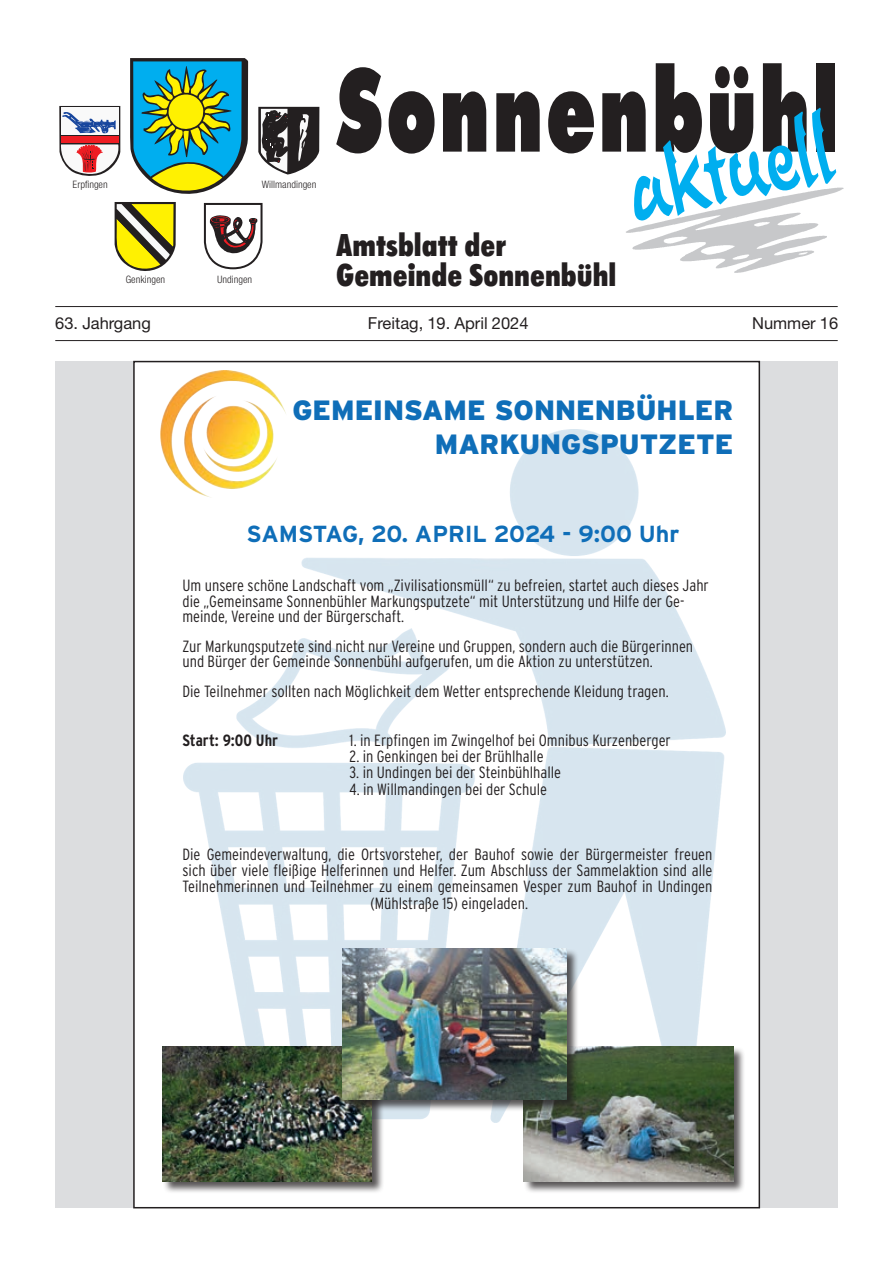
<style>
.page{position:relative;width:893px;height:1263px;background:#fff}
.page>*{position:absolute;margin:0;border:0;box-sizing:border-box;transform-origin:0 0}
.t1{font:700 expanded 123.75px "Futura SB";letter-spacing:.045em;color:#231f20;scale:.67 1}
.t2{font:500 99px "Time Scr D";color:#00aeef;scale:.67 1}
.t3{font:33px "Futura SB Ext Bol Con";color:#231f20}
.t4{font:900 27.9px/33.5px "Interstate";color:#0f6eb8;text-align:right}
.t5{font:700 23.25px "Interstate";color:#0f6eb8}
.t6{font:16.5px "Helvetica Neue LT Std";color:#231f20}
.t7{font:300 16.2px/15.1px "Interstate Condensed";color:#231f20}
.t8{font:700 16.2px "Interstate Condensed";color:#231f20}
.t9{font:9.75px "Europa Nr 2 SB Lig Con";color:#231f20}
</style>
<div class="page">
<div style="left:55px;top:361px;width:783px;height:847px;background:#dcdddf"></div>
<hr style="left:55px;top:306px;width:783px;height:1px;background:#231f20">
<hr style="left:55px;top:340px;width:783px;height:1px;background:#231f20">
<img style="left:626px;top:187px;width:218px;height:86px">
<svg style="left:59px;top:58px;width:260px;height:213px"></svg>
<div style="left:258px;top:177px;width:62px;height:13px;background:#fff"></div>
<div style="left:134px;top:362px;width:625px;height:846px;background:#fff"></div>
<img style="left:184px;top:429px;width:541px;height:694px">
<div style="left:524px;top:1046px;width:222px;height:148px;background:#231f20;opacity:.75"></div>
<img style="left:523px;top:1046px;width:210px;height:135px">
<div style="left:162px;top:1046px;width:223px;height:148px;background:#231f20;opacity:.75"></div>
<img style="left:162px;top:1046px;width:210px;height:135px">
<img style="left:161px;top:370px;width:125px;height:127px">
<div style="left:343px;top:948px;width:236px;height:164px;background:#231f20;opacity:.75"></div>
<img style="left:343px;top:948px;width:223px;height:151px">
<p class="t9" style="left:73px;top:178px;width:37px">Erpfingen</p>
<p class="t9" style="left:126px;top:274px;width:41px">Genkingen</p>
<p class="t9" style="left:262px;top:178px;width:56px">Willmandingen</p>
<p class="t9" style="left:217px;top:274px;width:36px">Undingen</p>
<h1 class="t1" style="left:336px;top:39px;width:751px">Sonnenbühl</h1>
<h2 class="t2" style="left:616px;top:134px;width:310px;rotate:-12deg">aktuell</h2>
<h3 class="t3" style="left:336px;top:226px;width:172px">Amtsblatt der</h3>
<h3 class="t3" style="left:336px;top:256px;width:282px">Gemeinde Sonnenbühl</h3>
<p class="t6" style="left:55px;top:313px;width:97px">63. Jahrgang</p>
<p class="t6" style="left:368px;top:313px;width:162px">Freitag, 19. April 2024</p>
<p class="t6" style="left:752px;top:313px;width:88px">Nummer 16</p>
<h3 class="t4" style="left:292px;top:393px;width:442px">GEMEINSAME SONNENBÜHLER<br>MARKUNGSPUTZETE</h3>
<h3 class="t5" style="left:247px;top:521px;width:434px">SAMSTAG, 20. APRIL 2024 - 9:00 Uhr</h3>
<p class="t7" style="left:182px;top:578px;width:528px">Um unsere schöne Landschaft vom „Zivilisationsmüll“ zu befreien, startet auch dieses Jahr die „Gemeinsame Sonnenbühler Markungsputzete“ mit Unterstützung und Hilfe der Ge&shy;meinde, Vereine und der Bürgerschaft.</p>
<p class="t7" style="left:182px;top:638px;width:512px">Zur Markungsputzete sind nicht nur Vereine und Gruppen, sondern auch die Bürgerinnen und Bürger der Gemeinde Sonnenbühl aufgerufen, um die Aktion zu unterstützen.</p>
<p class="t7" style="left:182px;top:684px;width:488px">Die Teilnehmer sollten nach Möglichkeit dem Wetter entsprechende Kleidung tragen.</p>
<p class="t8" style="left:182px;top:731px;width:97px">Start: 9:00 Uhr</p>
<p class="t7" style="left:350px;top:732px;width:323px">1. in Erpfingen im Zwingelhof bei Omnibus Kurzenberger</p>
<p class="t7" style="left:350px;top:749px;width:195px">2. in Genkingen bei der Brühlhalle</p>
<p class="t7" style="left:350px;top:765px;width:213px">3. in Undingen bei der Steinbühlhalle</p>
<p class="t7" style="left:350px;top:781px;width:199px">4. in Willmandingen bei der Schule</p>
<p class="t7" style="left:182px;top:846px;width:532px;line-height:16.2px;text-align:center">Die Gemeindeverwaltung, die Ortsvorsteher, der Bauhof sowie der Bürgermeister freuen sich über viele fleißige Helferinnen und Helfer. Zum Abschluss der Sammelaktion sind alle Teilnehmerinnen und Teilnehmer zu einem gemeinsamen Vesper zum Bauhof in Undingen (Mühlstraße 15) eingeladen.</p>
</div>
